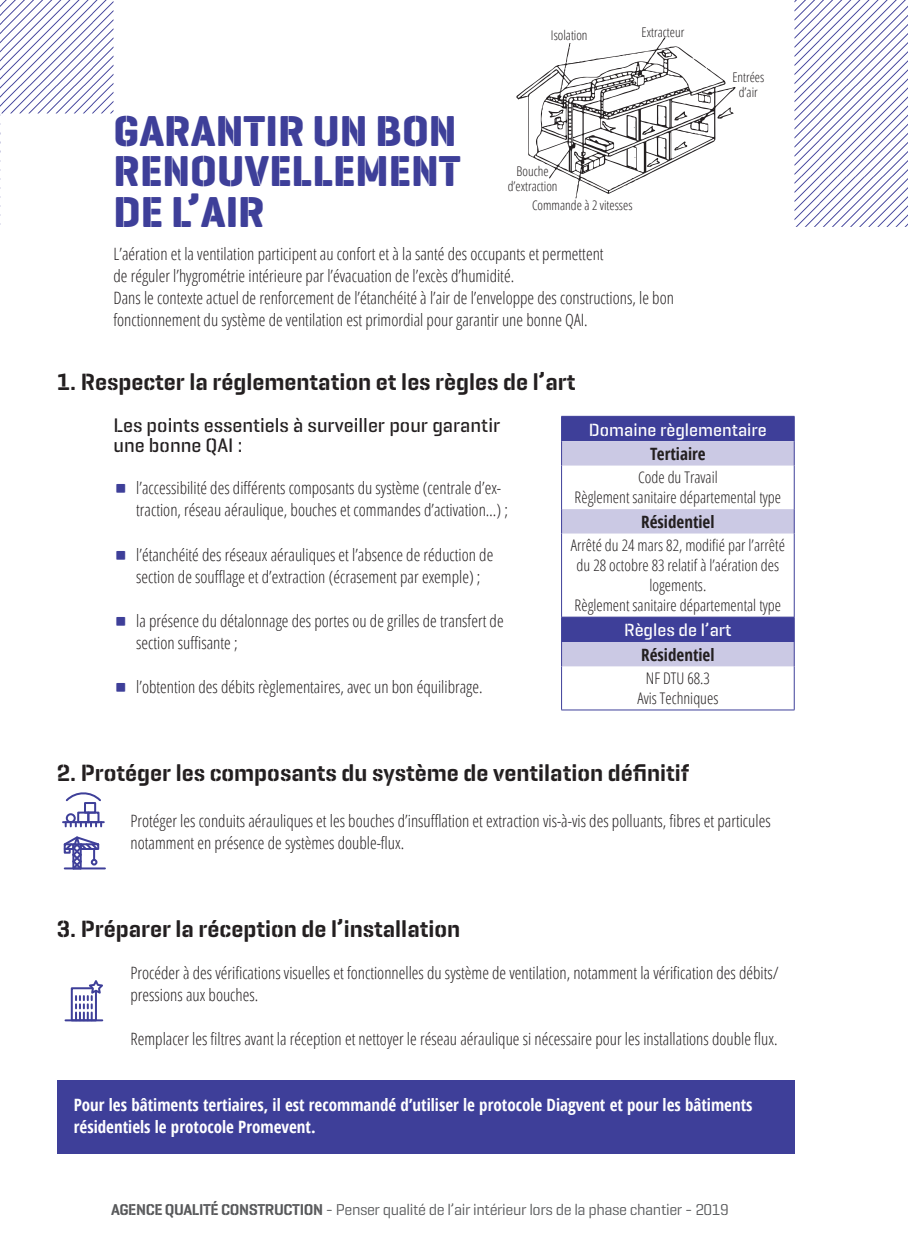
<style>
.page{position:relative;width:908px;height:1248px;background:#fff}
.page>*{position:absolute;margin:0;border:0;box-sizing:border-box;transform-origin:0 0}
.t1{font:700 44px/40px "Geogrotesque Stencil A";color:#3e3f99;text-align:justify}
.t2{font:600 24px "Geogrotesque Stencil B";color:#231f20}
.t3{font:500 20px/20px "Geogrotesque Stencil B";color:#231f20}
.t4{font:500 18px "Geogrotesque Stencil B";color:#fff}
.t5{font:300 condensed 17px/22px "Open Sans";color:#231f20}
.t6{font:700 condensed 17px/22px "Open Sans";color:#fff}
.t7{font:700 condensed 17px "Open Sans";color:#231f20}
.t8{font:300 condensed 16px/20px "Open Sans";color:#231f20;text-align:center}
.t9{font:16px "Geogrotesque Stencil A";letter-spacing:-.025em;color:#57585a}
.t10{font:300 condensed 13.4px/15px "Open Sans";color:#231f20;text-align:center}
.s1{font-family:"Geogrotesque Stencil A";font-weight:700;font-stretch:normal;font-size:36px;color:#3e3f99}
.s2{font-weight:600}
</style>
<div class="page">
<svg style="left:516px;top:37px;width:219px;height:161px"></svg>
<div style="left:57px;top:1080px;width:737px;height:73px;background:#3e3f99"></div>
<div style="left:71px;top:987px;width:26px;height:34px;border:2px solid #3e3f99"></div>
<hr style="left:65px;top:1019px;width:37px;height:2px;background:#3e3f99">
<svg style="left:75px;top:980px;width:28px;height:40px"></svg>
<hr style="left:63px;top:821px;width:41px;height:2px;background:#3e3f99">
<div style="left:87px;top:811px;width:12px;height:12px;border:2px solid #3e3f99"></div>
<div style="left:84px;top:802px;width:12px;height:11px;border:2px solid #3e3f99"></div>
<div style="left:77px;top:811px;width:12px;height:12px;border:2px solid #3e3f99"></div>
<svg style="left:65px;top:822px;width:37px;height:4px"></svg>
<div style="left:66px;top:813px;width:10px;height:10px;border:2px solid #3e3f99;border-radius:50%"></div>
<svg style="left:65px;top:792px;width:36px;height:11px"></svg>
<hr style="left:65px;top:867px;width:40px;height:2px;background:#3e3f99">
<svg style="left:63px;top:836px;width:38px;height:34px"></svg>
<div style="left:562px;top:417px;width:231px;height:24px;background:#3e3f99"></div>
<svg style="left:562px;top:441px;width:231px;height:225px"></svg>
<hr style="left:561px;top:416px;width:233px;height:1px;background:#3e3f99">
<svg style="left:561px;top:416px;width:1px;height:49px"></svg>
<svg style="left:793px;top:417px;width:1px;height:48px"></svg>
<hr style="left:561px;top:465px;width:1px;height:44px;background:#3e3f99">
<hr style="left:793px;top:465px;width:1px;height:44px;background:#3e3f99">
<hr style="left:561px;top:533px;width:1px;height:84px;background:#3e3f99">
<hr style="left:793px;top:533px;width:1px;height:84px;background:#3e3f99">
<hr style="left:561px;top:616px;width:233px;height:1px;background:#3e3f99">
<svg style="left:561px;top:617px;width:1px;height:49px"></svg>
<svg style="left:793px;top:617px;width:1px;height:49px"></svg>
<hr style="left:561px;top:666px;width:1px;height:43px;background:#3e3f99">
<hr style="left:793px;top:666px;width:1px;height:43px;background:#3e3f99">
<hr style="left:561px;top:709px;width:233px;height:1px;background:#3e3f99">
<svg style="left:561px;top:509px;width:1px;height:24px"></svg>
<svg style="left:793px;top:509px;width:1px;height:24px"></svg>
<svg style="left:0;top:0;width:113px;height:225px"></svg>
<svg style="left:794px;top:0;width:113px;height:227px"></svg>
<p class="t10" style="left:550px;top:28px;width:38px">Isolation</p>
<p class="t10" style="left:641px;top:24px;width:44px">Extracteur</p>
<h1 class="t1" style="left:113px;top:111px;width:348px">GARANTIR UN BON RENOUVELLEMENT DE L’AIR</h1>
<p class="t5" style="left:113px;top:242px;width:561px">L’aération et la ventilation participent au confort et à la santé des occupants et permettent<br>de réguler l’hygrométrie intérieure par l’évacuation de l’excès d’humidité.<br>Dans le contexte actuel de renforcement de l’étanchéité à l’air de l’enveloppe des constructions, le bon fonctionnement du système de ventilation est primordial pour garantir une bonne QAI.</p>
<p class="t10" style="left:507px;top:163px;width:51px">Bouche d’extraction</p>
<p class="t10" style="left:532px;top:197px;width:102px">Commande à 2 vitesses</p>
<p class="t10" style="left:732px;top:69px;width:33px">Entrées d’air</p>
<h2 class="t2" style="left:57px;top:367px;width:520px">1. Respecter la réglementation et les règles de l’art</h2>
<p class="t3" style="left:113px;top:415px;width:388px">Les points essentiels à surveiller pour garantir une bonne QAI :</p>
<p class="t5" style="left:136px;top:476px;width:373px;text-indent:-23px"><span class="s1">Δ</span> l’accessibilité des différents composants du système (centrale d’ex&shy;traction, réseau aéraulique, bouches et commandes d’activation…) ;</p>
<p class="t5" style="left:113px;top:542px;width:381px;text-align:center"><span class="s1">Δ</span> l’étanchéité des réseaux aérauliques et l’absence de réduction de section de soufflage et d’extraction (écrasement par exemple) ;</p>
<p class="t5" style="left:136px;top:608px;width:369px;text-indent:-23px"><span class="s1">Δ</span> la présence du détalonnage des portes ou de grilles de transfert de section suffisante ;</p>
<p class="t5" style="left:113px;top:674px;width:370px"><span class="s1">Δ</span> l’obtention des débits règlementaires, avec un bon équilibrage.</p>
<p class="t4" style="left:588px;top:418px;width:179px">Domaine règlementaire</p>
<p class="t7" style="left:649px;top:442px;width:57px">Tertiaire</p>
<p class="t8" style="left:574px;top:467px;width:208px">Code du Travail<br>Règlement sanitaire départemental type</p>
<p class="t7" style="left:641px;top:509px;width:75px">Résidentiel</p>
<p class="t8" style="left:570px;top:535px;width:216px">Arrêté du 24 mars 82, modifié par l’arrêté du 28 octobre 83 relatif à l’aération des logements.<br>Règlement sanitaire départemental type</p>
<p class="t4" style="left:624px;top:619px;width:109px">Règles de l’art</p>
<p class="t7" style="left:641px;top:642px;width:75px">Résidentiel</p>
<p class="t8" style="left:637px;top:668px;width:82px">NF DTU 68.3<br>Avis Techniques</p>
<h2 class="t2" style="left:57px;top:757px;width:633px">2. Protéger les composants du système de ventilation définitif</h2>
<p class="t5" style="left:130px;top:808px;width:641px">Protéger les conduits aérauliques et les bouches d’insufflation et extraction vis-à-vis des polluants, fibres et particules notamment en présence de systèmes double-flux.</p>
<h2 class="t2" style="left:57px;top:913px;width:405px">3. Préparer la réception de l’installation</h2>
<p class="t5" style="left:130px;top:960px;width:649px">Procéder à des vérifications visuelles et fonctionnelles du système de ventilation, notamment la vérification des débits/ pressions aux bouches.</p>
<p class="t5" style="left:130px;top:1026px;width:648px">Remplacer les filtres avant la réception et nettoyer le réseau aéraulique si nécessaire pour les installations double flux.</p>
<p class="t6" style="left:74px;top:1092px;width:680px">Pour les bâtiments tertiaires, il est recommandé d’utiliser le protocole Diagvent et pour les bâtiments résidentiels le protocole Promevent.</p>
<p class="t9" style="left:111px;top:1198px;width:619px"><span class="s2">AGENCE QUALITÉ CONSTRUCTION</span> - Penser qualité de l’air intérieur lors de la phase chantier - 2019</p>
</div>
